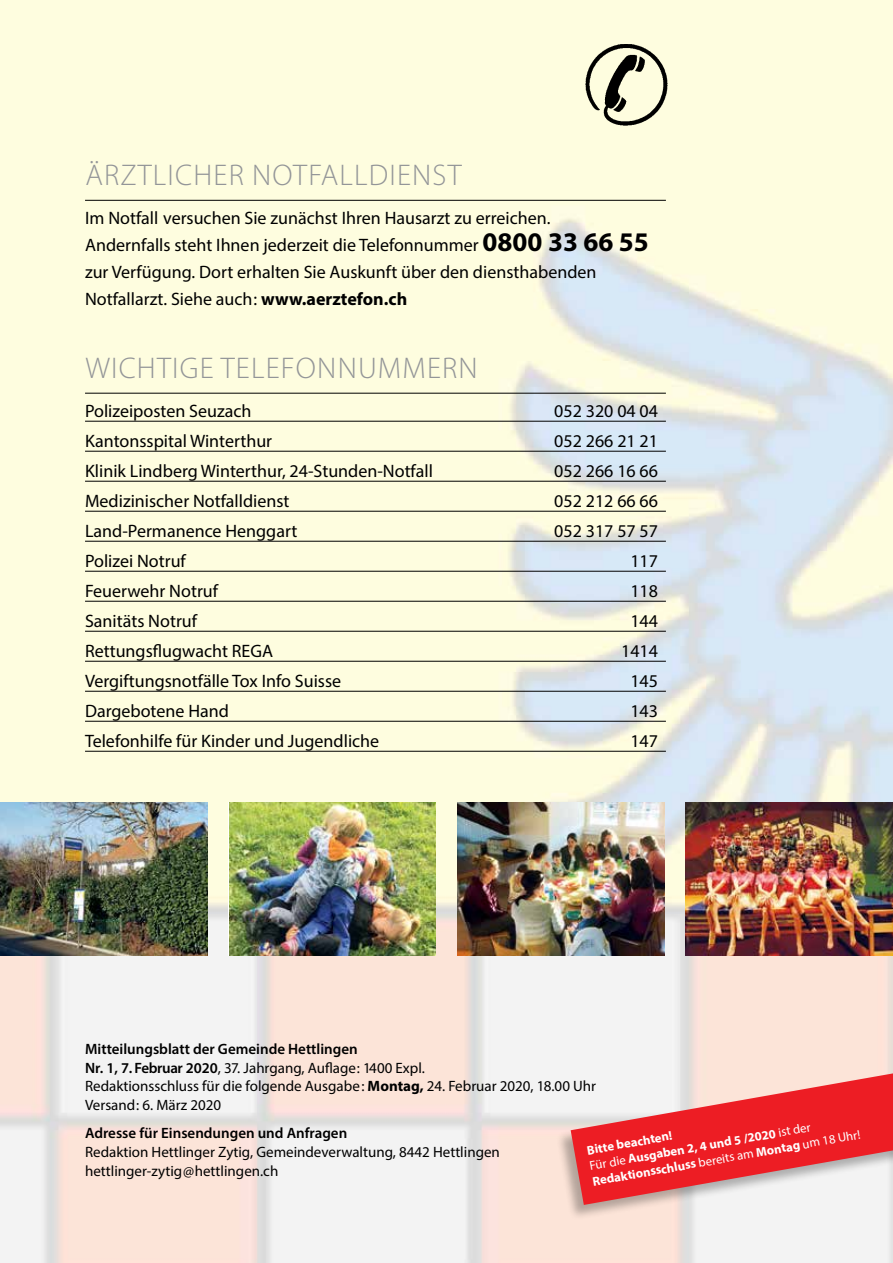
<style>
.page{position:relative;width:893px;height:1263px;background:#fff}
.page>*{position:absolute;margin:0;border:0;box-sizing:border-box;transform-origin:0 0}
.t1{font:300 30px "Myriad Pro";letter-spacing:.04em;color:#939598}
.t2{font:18px/27px "Myriad Pro";color:#000}
.t3{font:15px/18.9px "Myriad Pro";color:#000}
.t4{font:600 15px "Myriad Pro";color:#000}
.t5{font:700 12.75px/15.8px "Myriad Pro";color:#fff}
.s1{font-weight:700;font-size:27px}
.s2{font-weight:700}
.s3{font-weight:600}
.s4{font-weight:400}
</style>
<div class="page">
<img style="left:0;top:0;width:893px;height:1263px">
<hr style="left:85px;top:200px;width:581px;height:1px;background:#000">
<hr style="left:85px;top:393px;width:581px;height:1px;background:#000">
<hr style="left:85px;top:421px;width:581px;height:1px;background:#000">
<hr style="left:85px;top:451px;width:581px;height:1px;background:#000">
<hr style="left:85px;top:481px;width:581px;height:1px;background:#000">
<hr style="left:85px;top:511px;width:581px;height:1px;background:#000">
<hr style="left:85px;top:541px;width:581px;height:1px;background:#000">
<hr style="left:85px;top:571px;width:581px;height:1px;background:#000">
<hr style="left:85px;top:601px;width:581px;height:1px;background:#000">
<hr style="left:85px;top:631px;width:581px;height:1px;background:#000">
<hr style="left:85px;top:661px;width:581px;height:1px;background:#000">
<hr style="left:85px;top:691px;width:581px;height:1px;background:#000">
<hr style="left:85px;top:721px;width:581px;height:1px;background:#000">
<hr style="left:85px;top:751px;width:581px;height:1px;background:#000">
<img style="left:584px;top:45px;width:84px;height:81px">
<img style="left:0;top:802px;width:207px;height:153px">
<img style="left:457px;top:802px;width:207px;height:153px">
<img style="left:230px;top:802px;width:206px;height:153px">
<img style="left:686px;top:802px;width:207px;height:153px">
<div style="left:556px;top:1068px;width:337px;height:152px;background:#000;opacity:.29"></div>
<svg style="left:571px;top:1073px;width:322px;height:132px"></svg>
<h1 class="t1" style="left:85px;top:157px;width:378px">ÄRZTLICHER NOTFALLDIENST</h1>
<p class="t2" style="left:85px;top:204px;width:565px">Im Notfall versuchen Sie zunächst Ihren Hausarzt zu erreichen.<br>Andernfalls steht Ihnen jederzeit die Telefonnummer <span class="s1">0800 33 66 55 </span>zur Verfügung. Dort erhalten Sie Auskunft über den diensthabenden Notfallarzt. Siehe auch: <span class="s2">www.aerztefon.ch</span></p>
<h1 class="t1" style="left:85px;top:350px;width:394px">WICHTIGE TELEFONNUMMERN</h1>
<p class="t2" style="left:85px;top:397px;width:168px">Polizeiposten Seuzach</p>
<p class="t2" style="left:554px;top:397px;width:105px">052 320 04 04</p>
<p class="t2" style="left:85px;top:427px;width:189px">Kantonsspital Winterthur</p>
<p class="t2" style="left:554px;top:427px;width:105px">052 266 21 21</p>
<p class="t2" style="left:85px;top:457px;width:350px">Klinik Lindberg Winterthur, 24-Stunden-Notfall</p>
<p class="t2" style="left:554px;top:457px;width:105px">052 266 16 66</p>
<p class="t2" style="left:85px;top:487px;width:206px">Medizinischer Notfalldienst</p>
<p class="t2" style="left:554px;top:487px;width:105px">052 212 66 66</p>
<p class="t2" style="left:85px;top:517px;width:214px">Land-Permanence Henggart</p>
<p class="t2" style="left:554px;top:517px;width:105px">052 317 57 57</p>
<p class="t2" style="left:85px;top:547px;width:102px">Polizei Notruf</p>
<p class="t2" style="left:630px;top:547px;width:29px">117</p>
<p class="t2" style="left:85px;top:577px;width:135px">Feuerwehr Notruf</p>
<p class="t2" style="left:630px;top:577px;width:29px">118</p>
<p class="t2" style="left:85px;top:607px;width:114px">Sanitäts Notruf</p>
<p class="t2" style="left:630px;top:607px;width:29px">144</p>
<p class="t2" style="left:85px;top:637px;width:189px">Rettungsflugwacht REGA</p>
<p class="t2" style="left:621px;top:637px;width:38px">1414</p>
<p class="t2" style="left:85px;top:667px;width:258px">Vergiftungsnotfälle Tox Info Suisse</p>
<p class="t2" style="left:630px;top:667px;width:29px">145</p>
<p class="t2" style="left:85px;top:697px;width:145px">Dargebotene Hand</p>
<p class="t2" style="left:630px;top:697px;width:29px">143</p>
<p class="t2" style="left:85px;top:727px;width:296px">Telefonhilfe für Kinder und Jugendliche</p>
<p class="t2" style="left:630px;top:727px;width:29px">147</p>
<p class="t3" style="left:85px;top:1039px;width:513px"><span class="s3">Mitteilungsblatt der Gemeinde Hettlingen<br>Nr. 1, 7. Februar 2020</span>, 37. Jahrgang, Auflage: 1400 Expl.<br>Redaktionsschluss für die folgende Ausgabe: <span class="s2">Montag,</span> 24. Februar 2020, 18.00 Uhr Versand: 6. März 2020</p>
<p class="t4" style="left:85px;top:1124px;width:264px">Adresse für Einsendungen und Anfragen</p>
<p class="t3" style="left:85px;top:1142px;width:416px">Redaktion Hettlinger Zytig, Gemeindeverwaltung, 8442 Hettlingen hettlinger-zytig@hettlingen.ch</p>
<p class="t5" style="left:586px;top:1142px;width:273px;rotate:-10deg">Bitte beachten!<br><span class="s4">Für die</span> Ausgaben 2, 4 und 5 /2020 <span class="s4">ist der<br></span>Redaktionsschluss <span class="s4">bereits am</span> Montag <span class="s4">um 18 Uhr!</span></p>
</div>
